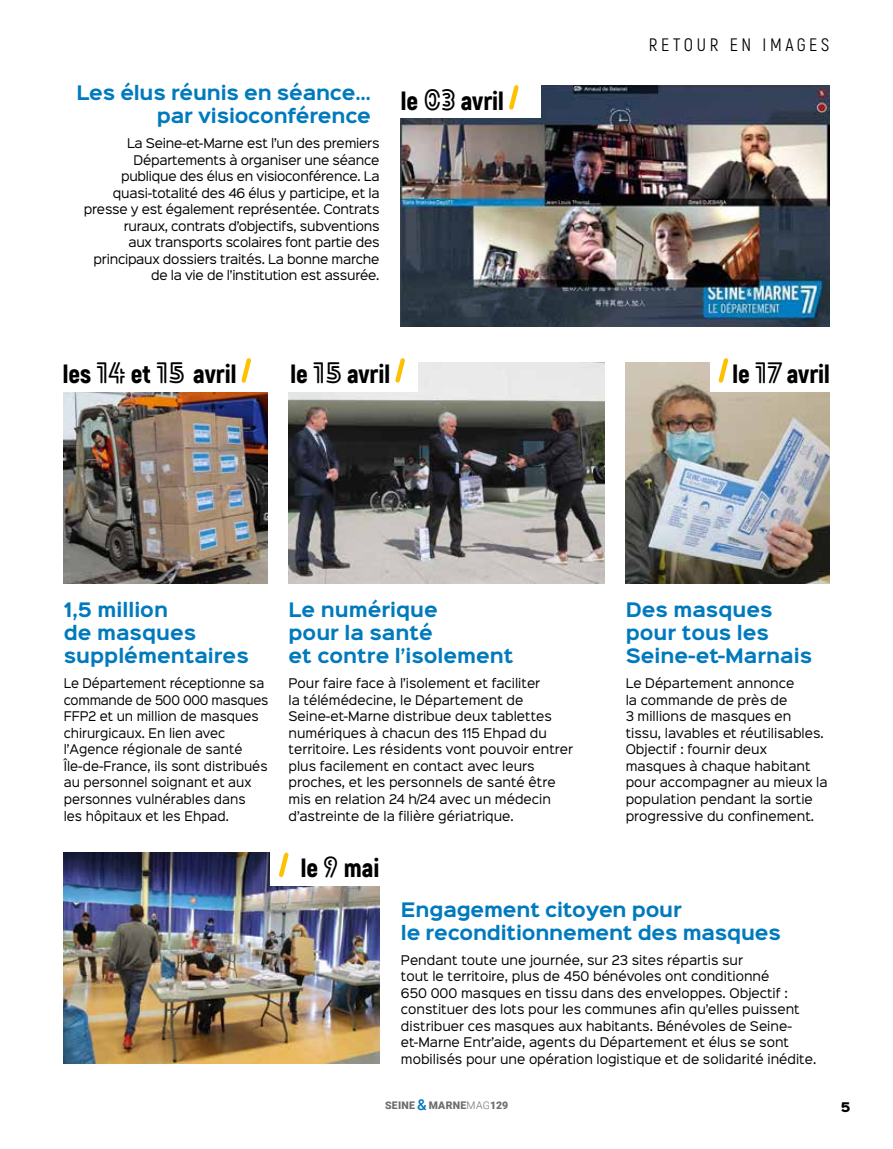
<style>
.page{position:relative;width:893px;height:1149px;background:#fff}
.page>*{position:absolute;margin:0;border:0;box-sizing:border-box;transform-origin:0 0}
.t1{font:900 25.5px "Akrobat";color:#000}
.REI_TITRE{font:700 18px/23.2px "Sinkin Sans 700";color:#007abd}
.t2{font:18px "Akrobat";letter-spacing:.2em;color:#000}
.REI_TXT{font:12px/16.5px "Sinkin Sans 400";color:#000}
.REI_TXT-2{font:12px/16.5px "Sinkin Sans 400";letter-spacing:-.02em;color:#000;text-align:right}
.REI_TXT-3{font:12px/16.5px "Sinkin Sans 400";color:#000;scale:.95 1}
.t3{font:900 12px "Sinkin Sans 800";color:#000}
.t4{font:900 10.5px "Roboto";letter-spacing:.025em;color:#6f6c6b}
.s1{font-family:"Lovelo Line";font-weight:700;font-size:28.5px}
.s2{font-weight:500;font-size:15px;color:#007abd}
.s3{font-weight:300}
</style>
<div class="page">
<img style="left:289px;top:362px;width:315px;height:221px">
<div style="left:282px;top:354px;width:136px;height:37px;background:#fff"></div>
<svg style="left:395px;top:358px;width:10px;height:25px"></svg>
<img style="left:401px;top:85px;width:428px;height:241px">
<img style="left:626px;top:362px;width:203px;height:221px">
<img style="left:64px;top:852px;width:315px;height:210px">
<img style="left:64px;top:392px;width:203px;height:191px">
<div style="left:392px;top:81px;width:148px;height:37px;background:#fff"></div>
<svg style="left:509px;top:85px;width:10px;height:25px"></svg>
<svg style="left:241px;top:358px;width:10px;height:25px"></svg>
<div style="left:710px;top:354px;width:128px;height:37px;background:#fff"></div>
<svg style="left:718px;top:358px;width:11px;height:25px"></svg>
<div style="left:270px;top:848px;width:118px;height:37px;background:#fff"></div>
<svg style="left:279px;top:852px;width:10px;height:25px"></svg>
<p class="REI_TITRE" style="left:76px;top:82px;width:296px;text-align:right">Les élus réunis en séance… par visioconférence</p>
<p class="REI_TXT-2" style="left:84px;top:134px;width:297px">La Seine-et-Marne est l’un des premiers Départements à organiser une séance publique des élus en visioconférence. La quasi-totalité des 46 élus y participe, et la presse y est également représentée. Contrats ruraux, contrats d’objectifs, subventions<br>aux transports scolaires font partie des principaux dossiers traités. La bonne marche de la vie de l’institution est assurée.</p>
<p class="t1" style="left:401px;top:84px;width:105px">le <span class="s1">03</span> avril</p>
<h2 class="t2" style="left:649px;top:34px;width:182px">RETOUR EN IMAGES</h2>
<p class="t1" style="left:63px;top:357px;width:175px">les <span class="s1">14</span> et <span class="s1">15</span> avril</p>
<p class="t1" style="left:732px;top:357px;width:99px">le <span class="s1">17</span> avril</p>
<p class="t1" style="left:290px;top:357px;width:101px">le <span class="s1">15</span> avril</p>
<p class="REI_TITRE" style="left:64px;top:598px;width:186px">1,5 million<br>de masques supplémentaires</p>
<p class="REI_TXT-3" style="left:64px;top:674px;width:217px">Le Département réceptionne sa commande de 500 000 masques<br>FFP2 et un million de masques chirurgicaux. En lien avec l’Agence régionale de santé<br>Île-de-France, ils sont distribués au personnel soignant et aux personnes vulnérables dans<br>les hôpitaux et les Ehpad.</p>
<p class="REI_TITRE" style="left:289px;top:598px;width:227px">Le numérique<br>pour la santé<br>et contre l’isolement</p>
<p class="REI_TXT" style="left:289px;top:674px;width:286px">Pour faire face à l’isolement et faciliter<br>la télémédecine, le Département de Seine-et-Marne distribue deux tablettes numériques à chacun des 115 Ehpad du territoire. Les résidents vont pouvoir entrer plus facilement en contact avec leurs proches, et les personnels de santé être mis en relation 24 h/24 avec un médecin d’astreinte de la filière gériatrique.</p>
<p class="t1" style="left:301px;top:851px;width:80px">le <span class="s1">9</span> mai</p>
<p class="REI_TITRE" style="left:626px;top:598px;width:188px">Des masques pour tous les<br>Seine-et-Marnais</p>
<p class="REI_TXT" style="left:626px;top:674px;width:203px">Le Département annonce<br>la commande de près de<br>3 millions de masques en tissu, lavables et réutilisables.<br>Objectif : fournir deux masques à chaque habitant pour accompagner au mieux la population pendant la sortie progressive du confinement.</p>
<p class="REI_TITRE" style="left:401px;top:898px;width:382px">Engagement citoyen pour<br>le reconditionnement des masques</p>
<p class="REI_TXT" style="left:401px;top:950px;width:417px">Pendant toute une journée, sur 23 sites répartis sur<br>tout le territoire, plus de 450 bénévoles ont conditionné<br>650 000 masques en tissu dans des enveloppes. Objectif : constituer des lots pour les communes afin qu’elles puissent distribuer ces masques aux habitants. Bénévoles de Seine&shy;et-Marne Entr’aide, agents du Département et élus se sont mobilisés pour une opération logistique et de solidarité inédite.</p>
<p class="t4" style="left:385px;top:1097px;width:125px">SEINE <span class="s2">&amp;</span> MARNE<span class="s3">MAG</span>129</p>
<p class="t3" style="left:841px;top:1100px;width:11px">5</p>
</div>
